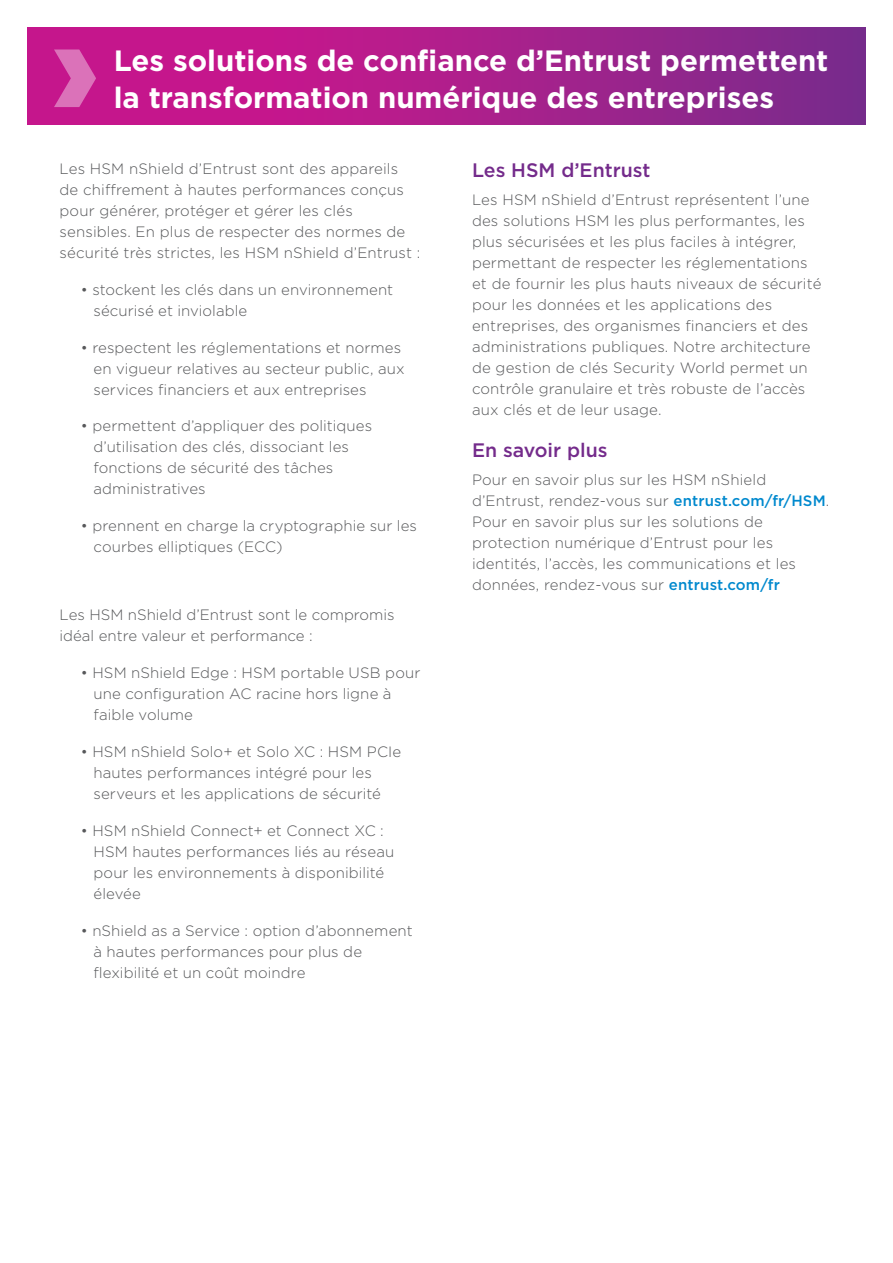
<style>
.page{position:relative;width:893px;height:1263px;background:#fff}
.page>*{position:absolute;margin:0;border:0;box-sizing:border-box;transform-origin:0 0}
.t1{font:700 29.25px/37.5px "Gotham";color:#fff}
.t2{font:500 19.5px "Gotham";color:#742b8b}
.t3{font:300 15px/21px "Gotham";letter-spacing:.01em;color:#57585a}
.s1{font-weight:500;color:#0089ce}
</style>
<div class="page">
<svg style="left:27px;top:27px;width:839px;height:98px;background:#a91e8b"></svg>
<svg style="left:54px;top:50px;width:42px;height:57px;background:#d24da7"></svg>
<h1 class="t1" style="left:114px;top:42px;width:716px">Les solutions de confiance d’Entrust permettent la transformation numérique des entreprises</h1>
<p class="t3" style="left:60px;top:157px;width:362px">Les HSM nShield d’Entrust sont des appareils de chiffrement à hautes performances conçus pour générer, protéger et gérer les clés sensibles. En plus de respecter des normes de sécurité très strictes, les HSM nShield d’Entrust :</p>
<p class="t3" style="left:94px;top:278px;width:301px;text-indent:-13px">• stockent les clés dans un environnement sécurisé et inviolable</p>
<p class="t3" style="left:94px;top:336px;width:313px;text-indent:-13px">• respectent les réglementations et normes en vigueur relatives au secteur public, aux services financiers et aux entreprises</p>
<p class="t3" style="left:94px;top:415px;width:280px;text-indent:-13px">• permettent d’appliquer des politiques d’utilisation des clés, dissociant les fonctions de sécurité des tâches administratives</p>
<p class="t3" style="left:94px;top:515px;width:325px;text-indent:-13px">• prennent en charge la cryptographie sur les courbes elliptiques (ECC)</p>
<p class="t3" style="left:60px;top:604px;width:337px">Les HSM nShield d’Entrust sont le compromis idéal entre valeur et performance :</p>
<p class="t3" style="left:94px;top:662px;width:328px;text-indent:-13px">• HSM nShield Edge : HSM portable USB pour une configuration AC racine hors ligne à faible volume</p>
<p class="t3" style="left:94px;top:741px;width:309px;text-indent:-13px">• HSM nShield Solo+ et Solo XC : HSM PCIe hautes performances intégré pour les serveurs et les applications de sécurité</p>
<p class="t3" style="left:94px;top:819px;width:302px;text-indent:-13px">• HSM nShield Connect+ et Connect XC :<br>HSM hautes performances liés au réseau pour les environnements à disponibilité élevée</p>
<p class="t3" style="left:94px;top:919px;width:321px;text-indent:-13px">• nShield as a Service : option d’abonnement à hautes performances pour plus de flexibilité et un coût moindre</p>
<h2 class="t2" style="left:472px;top:158px;width:180px">Les HSM d’Entrust</h2>
<p class="t3" style="left:472px;top:188px;width:351px">Les HSM nShield d’Entrust représentent l’une des solutions HSM les plus performantes, les plus sécurisées et les plus faciles à intégrer, permettant de respecter les réglementations et de fournir les plus hauts niveaux de sécurité pour les données et les applications des entreprises, des organismes financiers et des administrations publiques. Notre architecture de gestion de clés Security World permet un contrôle granulaire et très robuste de l’accès aux clés et de leur usage.</p>
<h2 class="t2" style="left:472px;top:437px;width:137px">En savoir plus</h2>
<p class="t3" style="left:472px;top:468px;width:359px">Pour en savoir plus sur les HSM nShield d’Entrust, rendez-vous sur <span class="s1">entrust.com/fr/HSM</span>.<br>Pour en savoir plus sur les solutions de protection numérique d’Entrust pour les identités, l’accès, les communications et les données, rendez-vous sur <span class="s1">entrust.com/fr</span></p>
</div>
